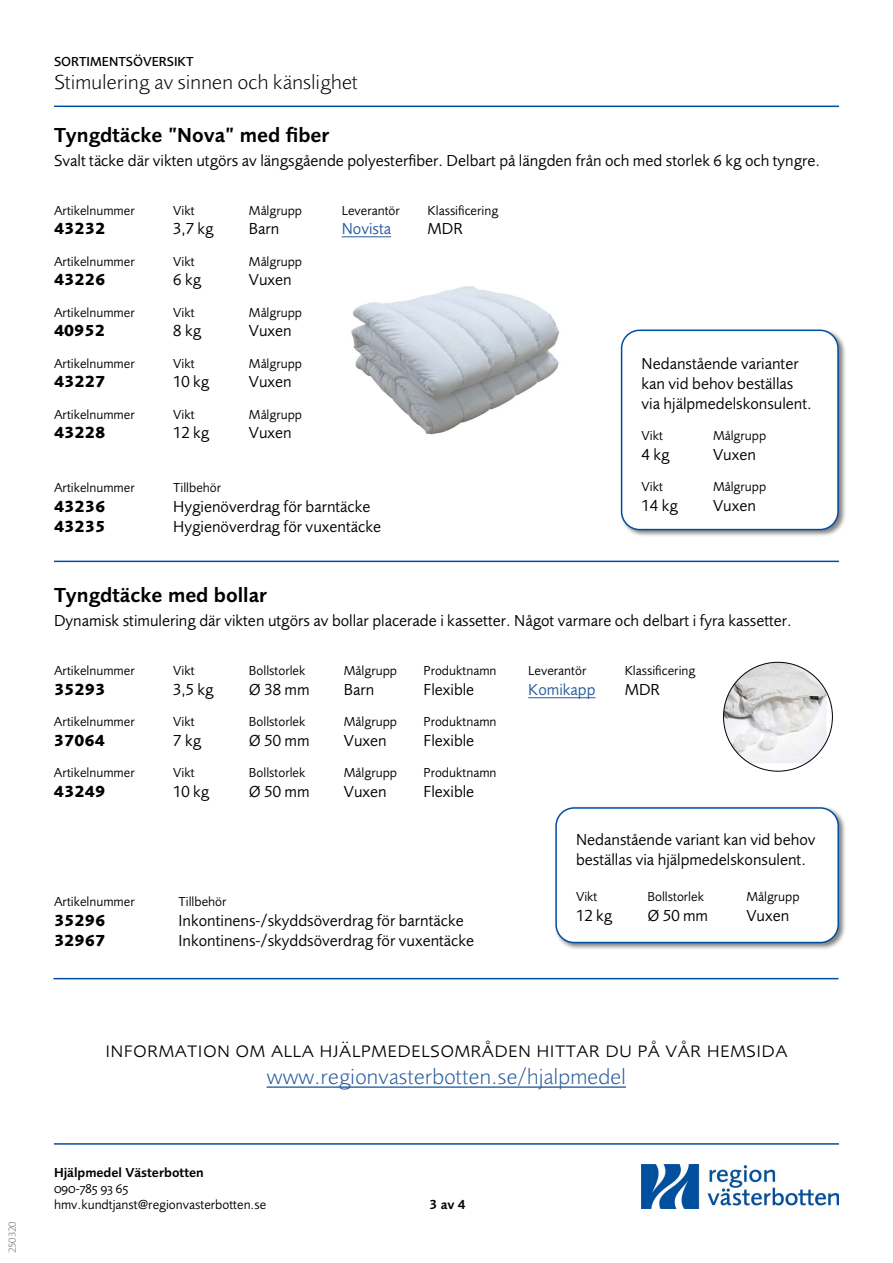
<style>
.page{position:relative;width:893px;height:1263px;background:#fff}
.page>*{position:absolute;margin:0;border:0;box-sizing:border-box;transform-origin:0 0}
.t1{font:300 22.5px "Foundry Sans Expert";color:#000}
.t2{font:300 22.5px "Foundry Sans";color:#275b9b}
.t3{font:21px "Foundry Sans Demi";color:#000}
.t4{font:300 21px "Foundry Sans";color:#000}
.t5{font:16.5px/19.8px "Foundry Sans Normal";color:#000}
.t6{font:700 16.5px/19.8px "Foundry Sans";color:#000}
.t7{font:16.5px "Foundry Sans Normal";color:#275b9b}
.t8{font:13.5px "Foundry Sans Normal";color:#000}
.t9{font:13.5px "Foundry Sans Demi";color:#000}
.t10{font:500 13.5px "Foundry Sans";color:#000}
.t11{font:13.5px "Foundry Sans Expert Normal";color:#000}
.t12{font:300 10.5px "Foundry Sans";color:#706f6f}
</style>
<div class="page">
<hr style="left:54px;top:106px;width:785px;height:1px;background:#004f9f">
<img style="left:642px;top:1164px;width:197px;height:45px">
<hr style="left:54px;top:1143px;width:785px;height:2px;background:#004f9f">
<hr style="left:342px;top:236px;width:49px;height:1px;background:#275b9b">
<img style="left:351px;top:286px;width:209px;height:149px">
<hr style="left:54px;top:561px;width:785px;height:1px;background:#004f9f">
<div style="left:554px;top:806px;width:292px;height:144px;background:#000;opacity:.5"></div>
<div style="left:556px;top:808px;width:282px;height:134px;background:#fff;border-radius:18px"></div>
<div style="left:555px;top:807px;width:284px;height:136px;border:2px solid #004f9f;border-radius:18px"></div>
<hr style="left:528px;top:697px;width:67px;height:1px;background:#275b9b">
<img style="left:723px;top:662px;width:103px;height:101px">
<div style="left:620px;top:328px;width:226px;height:210px;background:#000;opacity:.5"></div>
<div style="left:622px;top:330px;width:216px;height:200px;background:#fff;border-radius:18px"></div>
<div style="left:621px;top:330px;width:218px;height:200px;border:2px solid #004f9f;border-radius:18px"></div>
<hr style="left:53px;top:978px;width:785px;height:1px;background:#004f9f">
<hr style="left:267px;top:1086px;width:359px;height:2px;background:#275b9b">
<p class="t12" style="left:6px;top:1253px;width:33px;rotate:-90deg">250320</p>
<p class="t10" style="left:54px;top:53px;width:141px">SORTIMENTSÖVERSIKT</p>
<p class="t4" style="left:54px;top:70px;width:305px">Stimulering av sinnen och känslighet</p>
<p class="t3" style="left:54px;top:123px;width:277px">Tyngdtäcke ”Nova” med fiber</p>
<p class="t5" style="left:54px;top:150px;width:768px">Svalt täcke där vikten utgörs av längsgående polyesterfiber. Delbart på längden från och med storlek 6 kg och tyngre.</p>
<p class="t8" style="left:173px;top:202px;width:23px">Vikt</p>
<p class="t5" style="left:173px;top:219px;width:42px">3,7 kg</p>
<p class="t8" style="left:428px;top:202px;width:72px">Klassificering</p>
<p class="t5" style="left:428px;top:219px;width:37px">MDR</p>
<p class="t8" style="left:249px;top:202px;width:55px">Målgrupp</p>
<p class="t5" style="left:249px;top:219px;width:32px">Barn</p>
<p class="t8" style="left:54px;top:202px;width:82px">Artikelnummer</p>
<p class="t6" style="left:54px;top:219px;width:53px">43232</p>
<p class="t8" style="left:342px;top:202px;width:60px">Leverantör</p>
<p class="t7" style="left:342px;top:219px;width:51px">Novista</p>
<p class="t8" style="left:54px;top:253px;width:82px">Artikelnummer</p>
<p class="t6" style="left:54px;top:270px;width:53px">43226</p>
<p class="t8" style="left:173px;top:253px;width:23px">Vikt</p>
<p class="t5" style="left:173px;top:270px;width:29px">6 kg</p>
<p class="t8" style="left:249px;top:253px;width:55px">Målgrupp</p>
<p class="t5" style="left:249px;top:270px;width:44px">Vuxen</p>
<p class="t8" style="left:54px;top:304px;width:82px">Artikelnummer</p>
<p class="t6" style="left:54px;top:321px;width:53px">40952</p>
<p class="t8" style="left:173px;top:304px;width:23px">Vikt</p>
<p class="t5" style="left:173px;top:321px;width:29px">8 kg</p>
<p class="t8" style="left:249px;top:304px;width:55px">Målgrupp</p>
<p class="t5" style="left:249px;top:321px;width:44px">Vuxen</p>
<p class="t8" style="left:54px;top:355px;width:82px">Artikelnummer</p>
<p class="t6" style="left:54px;top:372px;width:53px">43227</p>
<p class="t8" style="left:54px;top:406px;width:82px">Artikelnummer</p>
<p class="t6" style="left:54px;top:423px;width:53px">43228</p>
<p class="t8" style="left:173px;top:355px;width:23px">Vikt</p>
<p class="t5" style="left:173px;top:372px;width:38px">10 kg</p>
<p class="t8" style="left:173px;top:406px;width:23px">Vikt</p>
<p class="t5" style="left:173px;top:423px;width:38px">12 kg</p>
<p class="t8" style="left:249px;top:355px;width:55px">Målgrupp</p>
<p class="t5" style="left:249px;top:372px;width:44px">Vuxen</p>
<p class="t8" style="left:249px;top:406px;width:55px">Målgrupp</p>
<p class="t5" style="left:249px;top:423px;width:44px">Vuxen</p>
<p class="t5" style="left:642px;top:354px;width:172px">Nedanstående varianter kan vid behov beställas via hjälpmedelskonsulent.</p>
<p class="t8" style="left:642px;top:427px;width:23px">Vikt</p>
<p class="t5" style="left:642px;top:444px;width:29px">4 kg</p>
<p class="t8" style="left:713px;top:427px;width:55px">Målgrupp</p>
<p class="t5" style="left:713px;top:444px;width:44px">Vuxen</p>
<p class="t8" style="left:54px;top:480px;width:82px">Artikelnummer</p>
<p class="t6" style="left:54px;top:496px;width:53px">43236<br>43235</p>
<p class="t8" style="left:173px;top:480px;width:49px">Tillbehör</p>
<p class="t5" style="left:173px;top:496px;width:209px">Hygienöverdrag för barntäcke<br>Hygienöverdrag för vuxentäcke</p>
<p class="t8" style="left:642px;top:479px;width:23px">Vikt</p>
<p class="t5" style="left:642px;top:495px;width:38px">14 kg</p>
<p class="t8" style="left:713px;top:479px;width:55px">Målgrupp</p>
<p class="t5" style="left:713px;top:495px;width:44px">Vuxen</p>
<p class="t3" style="left:54px;top:582px;width:215px">Tyngdtäcke med bollar</p>
<p class="t5" style="left:54px;top:610px;width:739px">Dynamisk stimulering där vikten utgörs av bollar placerade i kassetter. Något varmare och delbart i fyra kassetter.</p>
<p class="t8" style="left:173px;top:663px;width:23px">Vikt</p>
<p class="t5" style="left:173px;top:680px;width:42px">3,5 kg</p>
<p class="t8" style="left:625px;top:663px;width:72px">Klassificering</p>
<p class="t5" style="left:625px;top:679px;width:37px">MDR</p>
<p class="t8" style="left:249px;top:663px;width:58px">Bollstorlek</p>
<p class="t5" style="left:249px;top:680px;width:62px">Ø 38 mm</p>
<p class="t8" style="left:344px;top:663px;width:55px">Målgrupp</p>
<p class="t5" style="left:344px;top:680px;width:32px">Barn</p>
<p class="t8" style="left:54px;top:663px;width:82px">Artikelnummer</p>
<p class="t6" style="left:54px;top:680px;width:53px">35293</p>
<p class="t8" style="left:424px;top:663px;width:74px">Produktnamn</p>
<p class="t5" style="left:424px;top:680px;width:52px">Flexible</p>
<p class="t8" style="left:528px;top:663px;width:60px">Leverantör</p>
<p class="t7" style="left:528px;top:680px;width:69px">Komikapp</p>
<p class="t8" style="left:54px;top:713px;width:82px">Artikelnummer</p>
<p class="t6" style="left:54px;top:730px;width:53px">37064</p>
<p class="t8" style="left:54px;top:764px;width:82px">Artikelnummer</p>
<p class="t6" style="left:54px;top:781px;width:53px">43249</p>
<p class="t8" style="left:173px;top:713px;width:23px">Vikt</p>
<p class="t5" style="left:173px;top:730px;width:29px">7 kg</p>
<p class="t8" style="left:173px;top:764px;width:23px">Vikt</p>
<p class="t5" style="left:173px;top:781px;width:38px">10 kg</p>
<p class="t8" style="left:249px;top:713px;width:58px">Bollstorlek</p>
<p class="t5" style="left:249px;top:730px;width:62px">Ø 50 mm</p>
<p class="t8" style="left:249px;top:764px;width:58px">Bollstorlek</p>
<p class="t5" style="left:249px;top:781px;width:62px">Ø 50 mm</p>
<p class="t8" style="left:344px;top:713px;width:55px">Målgrupp</p>
<p class="t5" style="left:344px;top:730px;width:44px">Vuxen</p>
<p class="t8" style="left:344px;top:764px;width:55px">Målgrupp</p>
<p class="t5" style="left:344px;top:781px;width:44px">Vuxen</p>
<p class="t8" style="left:424px;top:713px;width:74px">Produktnamn</p>
<p class="t5" style="left:424px;top:730px;width:52px">Flexible</p>
<p class="t8" style="left:424px;top:764px;width:74px">Produktnamn</p>
<p class="t5" style="left:424px;top:781px;width:52px">Flexible</p>
<p class="t8" style="left:54px;top:894px;width:82px">Artikelnummer</p>
<p class="t6" style="left:54px;top:911px;width:53px">35296<br>32967</p>
<p class="t8" style="left:179px;top:894px;width:49px">Tillbehör</p>
<p class="t5" style="left:179px;top:911px;width:297px">Inkontinens-/skyddsöverdrag för barntäcke<br>Inkontinens-/skyddsöverdrag för vuxentäcke</p>
<p class="t5" style="left:576px;top:830px;width:241px">Nedanstående variant kan vid behov beställas via hjälpmedelskonsulent.</p>
<p class="t8" style="left:746px;top:888px;width:55px">Målgrupp</p>
<p class="t5" style="left:746px;top:905px;width:44px">Vuxen</p>
<p class="t8" style="left:647px;top:888px;width:58px">Bollstorlek</p>
<p class="t5" style="left:647px;top:905px;width:62px">Ø 50 mm</p>
<p class="t8" style="left:576px;top:888px;width:23px">Vikt</p>
<p class="t5" style="left:576px;top:905px;width:38px">12 kg</p>
<h1 class="t1" style="left:105px;top:1036px;width:684px">information om alla hjälpmedelsområden hittar du på vår hemsida</h1>
<h1 class="t2" style="left:267px;top:1063px;width:361px">www.regionvasterbotten.se/hjalpmedel</h1>
<p class="t9" style="left:54px;top:1164px;width:151px">Hjälpmedel Västerbotten</p>
<p class="t11" style="left:54px;top:1180px;width:75px">090-785 93 65</p>
<p class="t8" style="left:54px;top:1197px;width:214px">hmv.kundtjanst@regionvasterbotten.se</p>
<p class="t9" style="left:429px;top:1196px;width:38px">3 av 4</p>
</div>
